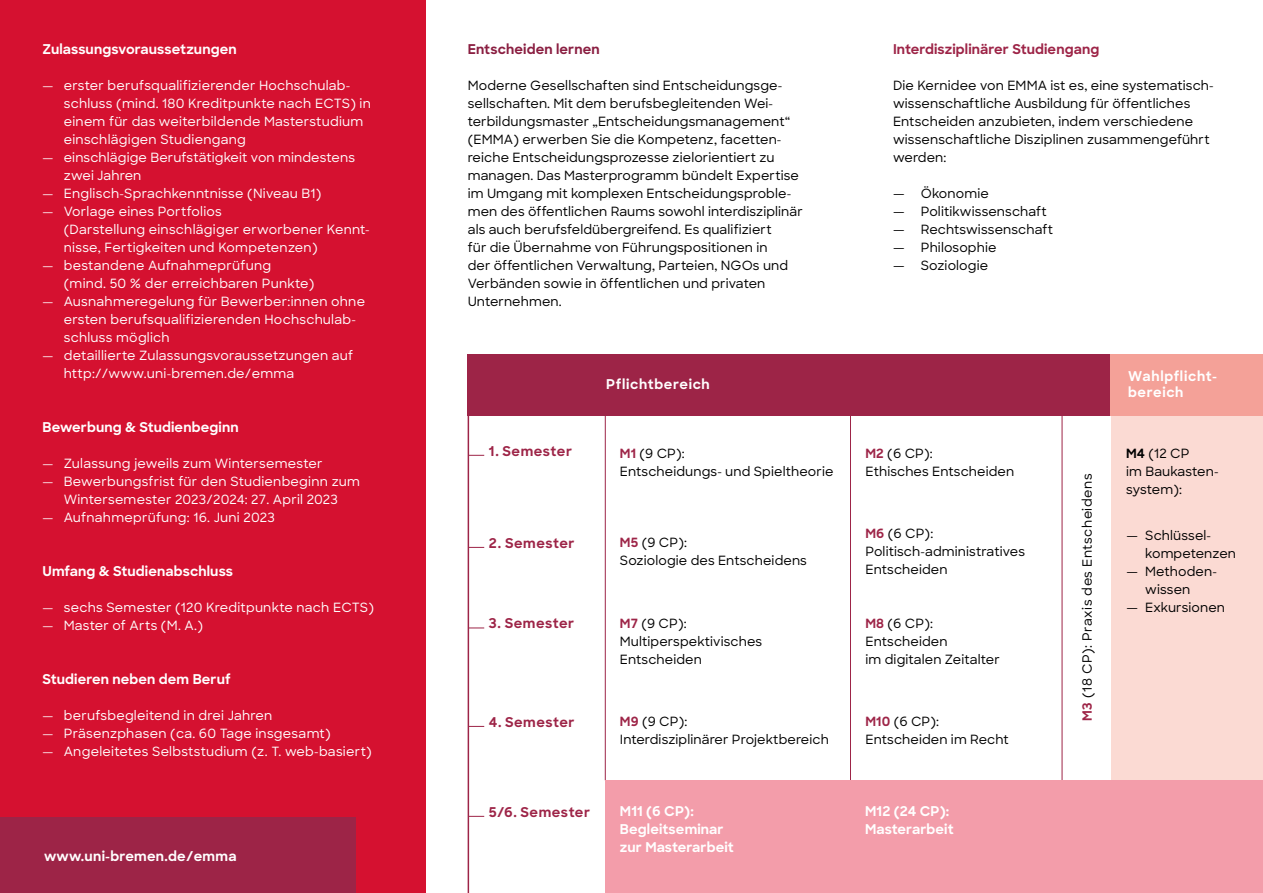
<style>
.page{position:relative;width:1263px;height:893px;background:#fff}
.page>*{position:absolute;margin:0;border:0;box-sizing:border-box;transform-origin:0 0}
.t1{font:700 13.5px/18px "Sharp Sans";letter-spacing:.01em;color:#fff}
.t2{font:700 13.5px "Sharp Sans";letter-spacing:.025em;color:#9d2447}
.t3{font:700 13.5px/16.5px "Sharp Sans";letter-spacing:.045em;color:#fff}
.t4{font:700 13.5px "Sharp Sans";letter-spacing:.01em;color:#8a1e41}
.t5{font:500 12.75px/18px "Sharp Sans";letter-spacing:.01em;color:#000}
.t6{font:500 12.75px/18px "Sharp Sans";letter-spacing:.02em;color:#fff}
.t7{font:500 12.75px "Sharp Sans";letter-spacing:.04em;color:#000}
.s1{font-size:13.5px}
.s2{font-weight:700;color:#9d2447}
.s3{font-weight:700}
</style>
<div class="page">
<div style="left:0;top:0;width:425px;height:893px;background:#d51130"></div>
<div style="left:0;top:817px;width:355px;height:76px;background:#9d2447"></div>
<div style="left:468px;top:355px;width:643px;height:61px;background:#9d2447"></div>
<div style="left:1111px;top:355px;width:152px;height:61px;background:#f4a198"></div>
<svg style="left:469px;top:547px;width:15px;height:1px"></svg>
<svg style="left:469px;top:628px;width:15px;height:1px"></svg>
<svg style="left:469px;top:726px;width:15px;height:1px"></svg>
<hr style="left:468px;top:374px;width:1px;height:519px;background:#9d2447">
<svg style="left:469px;top:455px;width:15px;height:1px"></svg>
<svg style="left:469px;top:816px;width:15px;height:1px"></svg>
<div style="left:1111px;top:416px;width:152px;height:364px;background:#fbdad3"></div>
<hr style="left:850px;top:416px;width:1px;height:364px;background:#9d2447">
<hr style="left:605px;top:416px;width:1px;height:364px;background:#9d2447">
<hr style="left:1062px;top:416px;width:1px;height:364px;background:#9d2447">
<div style="left:605px;top:780px;width:245px;height:113px;background:#f39daa"></div>
<div style="left:850px;top:780px;width:413px;height:113px;background:#f39daa"></div>
<p class="t1" style="left:43px;top:40px;width:196px">Zulassungsvoraussetzungen</p>
<p class="t6" style="left:64px;top:76px;width:309px;text-indent:-21px">— erster berufsqualifizierender Hochschulab&shy;schluss (mind. 180 Kreditpunkte nach ECTS) in einem für das weiterbildende Masterstudium einschlägigen Studiengang</p>
<p class="t6" style="left:64px;top:148px;width:293px;text-indent:-21px">— einschlägige Berufstätigkeit von mindestens zwei Jahren</p>
<p class="t6" style="left:43px;top:184px;width:280px">— Englisch-Sprachkenntnisse (Niveau B1)</p>
<p class="t6" style="left:64px;top:202px;width:307px;text-indent:-21px">— Vorlage eines Portfolios<br>(Darstellung einschlägiger erworbener Kennt&shy;nisse, Fertigkeiten und Kompetenzen)</p>
<p class="t6" style="left:64px;top:256px;width:252px;text-indent:-21px">— bestandene Aufnahmeprüfung (mind. 50 % der erreichbaren Punkte)</p>
<p class="t6" style="left:64px;top:292px;width:303px;text-indent:-21px">— Ausnahmeregelung für Bewerber:innen ohne ersten berufsqualifizierenden Hochschulab&shy;schluss möglich</p>
<p class="t6" style="left:64px;top:346px;width:291px;text-indent:-21px">— detaillierte Zulassungsvoraussetzungen auf http://www.uni-bremen.de/emma</p>
<p class="t1" style="left:43px;top:418px;width:198px">Bewerbung &amp; Studienbeginn</p>
<p class="t6" style="left:43px;top:454px;width:281px">— Zulassung jeweils zum Wintersemester</p>
<p class="t6" style="left:43px;top:472px;width:319px;text-align:center">— Bewerbungsfrist für den Studienbeginn zum<br>Wintersemester 2023/2024: 27. April 2023</p>
<p class="t6" style="left:43px;top:508px;width:234px">— Aufnahmeprüfung: 16. Juni 2023</p>
<p class="t1" style="left:43px;top:562px;width:192px">Umfang &amp; Studienabschluss</p>
<p class="t6" style="left:43px;top:598px;width:333px">— sechs Semester (120 Kreditpunkte nach ECTS)</p>
<p class="t6" style="left:43px;top:616px;width:162px">— Master of Arts (M. A.)</p>
<p class="t1" style="left:43px;top:670px;width:190px">Studieren neben dem Beruf</p>
<p class="t6" style="left:43px;top:706px;width:231px">— berufsbegleitend in drei Jahren</p>
<p class="t6" style="left:43px;top:724px;width:290px">— Präsenzphasen (ca. 60 Tage insgesamt)</p>
<p class="t6" style="left:43px;top:742px;width:331px">— Angeleitetes Selbststudium (z. T. web-basiert)</p>
<p class="t1" style="left:44px;top:846px;width:194px">www.uni-bremen.de/emma</p>
<p class="t4" style="left:468px;top:39px;width:133px">Entscheiden lernen</p>
<p class="t5" style="left:468px;top:76px;width:337px">Moderne Gesellschaften sind Entscheidungsge&shy;sellschaften. Mit dem berufsbegleitenden Wei&shy;terbildungsmaster „Entscheidungsmanagement“ (EMMA) erwerben Sie die Kompetenz, facetten&shy;reiche Entscheidungsprozesse zielorientiert zu managen. Das Masterprogramm bündelt Expertise im Umgang mit komplexen Entscheidungsproble&shy;men des öffentlichen Raums sowohl interdisziplinär als auch berufsfeldübergreifend. Es qualifiziert<br>für die Übernahme von Führungspositionen in<br>der öffentlichen Verwaltung, Parteien, NGOs und Verbänden sowie in öffentlichen und privaten Unternehmen.</p>
<p class="t2" style="left:893px;top:39px;width:208px">Interdisziplinärer Studiengang</p>
<p class="t5" style="left:893px;top:76px;width:322px">Die Kernidee von EMMA ist es, eine systematisch&shy;wissenschaftliche Ausbildung für öffentliches Entscheiden anzubieten, indem verschiedene wissenschaftliche Disziplinen zusammengeführt werden:</p>
<p class="t5" style="left:893px;top:184px;width:97px"><span class="s1">—</span> Ökonomie</p>
<p class="t5" style="left:893px;top:202px;width:155px"><span class="s1">—</span> Politikwissenschaft</p>
<p class="t5" style="left:893px;top:220px;width:162px"><span class="s1">—</span> Rechtswissenschaft</p>
<p class="t5" style="left:893px;top:238px;width:105px"><span class="s1">—</span> Philosophie</p>
<p class="t5" style="left:893px;top:256px;width:97px"><span class="s1">—</span> Soziologie</p>
<p class="t3" style="left:606px;top:376px;width:105px">Pflichtbereich</p>
<p class="t3" style="left:1128px;top:367px;width:90px">Wahlpflicht&shy;bereich</p>
<p class="t2" style="left:489px;top:441px;width:85px">1. Semester</p>
<p class="t5" style="left:620px;top:444px;width:215px"><span class="s2">M1</span> (9 CP):<br>Entscheidungs- und Spieltheorie</p>
<p class="t5" style="left:865px;top:444px;width:150px"><span class="s2">M2</span> (6 CP):<br>Ethisches Entscheiden</p>
<p class="t2" style="left:489px;top:533px;width:87px">2. Semester</p>
<p class="t5" style="left:620px;top:533px;width:189px"><span class="s2">M5</span> (9 CP):<br>Soziologie des Entscheidens</p>
<p class="t5" style="left:865px;top:524px;width:161px"><span class="s2">M6</span> (6 CP):<br>Politisch-administratives<br>Entscheiden</p>
<p class="t2" style="left:489px;top:613px;width:87px">3. Semester</p>
<p class="t5" style="left:620px;top:614px;width:144px"><span class="s2">M7</span> (9 CP):<br>Multiperspektivisches<br>Entscheiden</p>
<p class="t5" style="left:865px;top:614px;width:136px"><span class="s2">M8</span> (6 CP):<br>Entscheiden<br>im digitalen Zeitalter</p>
<p class="t2" style="left:489px;top:712px;width:87px">4. Semester</p>
<p class="t5" style="left:620px;top:712px;width:210px"><span class="s2">M9</span> (9 CP):<br>Interdisziplinärer Projektbereich</p>
<p class="t5" style="left:865px;top:712px;width:145px"><span class="s2">M10</span> (6 CP):<br>Entscheiden im Recht</p>
<p class="t7" style="left:1078px;top:721px;width:249px;rotate:-90deg"><span class="s2">M3</span> (18 CP): Praxis des Entscheidens</p>
<p class="t5" style="left:1126px;top:444px;width:94px"><span class="s3">M4</span> (12 CP<br>im Baukasten&shy;system):</p>
<p class="t5" style="left:1145px;top:526px;width:92px;text-indent:-19px"><span class="s1">—</span> Schlüssel&shy;kompetenzen</p>
<p class="t5" style="left:1145px;top:562px;width:73px;text-indent:-19px"><span class="s1">—</span> Methoden&shy;wissen</p>
<p class="t5" style="left:1126px;top:598px;width:100px"><span class="s1">—</span> Exkursionen</p>
<p class="t2" style="left:489px;top:802px;width:103px">5/6. Semester</p>
<p class="t1" style="left:620px;top:801px;width:115px">M11 (6 CP):<br>Begleitseminar zur Masterarbeit</p>
<p class="t1" style="left:865px;top:801px;width:90px">M12 (24 CP):<br>Masterarbeit</p>
</div>
